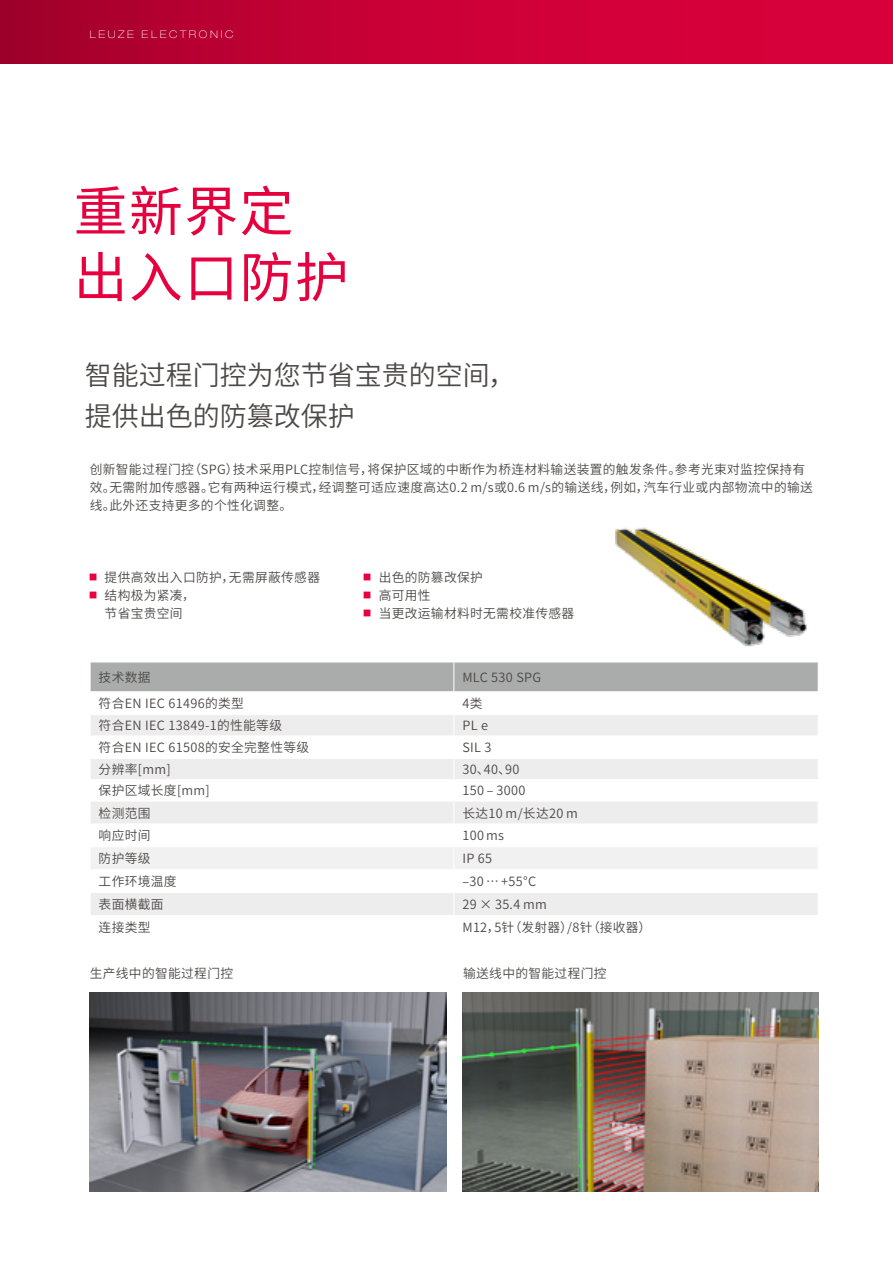
<style>
.page{position:relative;width:893px;height:1263px;background:#fff}
.page>*{position:absolute;margin:0;border:0;box-sizing:border-box;transform-origin:0 0}
.t1{font:54px/66px "Source Han Sans CN";letter-spacing:.025em;color:#e6003e}
.t2{font:27px/40.5px "Source Han Sans CN";color:#4c4948}
.t3{font:12.75px/18px "Source Han Sans CN";letter-spacing:.025em;color:#4c4948}
.t4{font:100 expanded 10.5px "Helvetica Neue LT Pro";letter-spacing:.25em;color:#fff}
</style>
<div class="page">
<div style="left:0;top:0;width:893px;height:64px;background:linear-gradient(to right,#a9002d,#e2003d)"></div>
<img style="left:462px;top:992px;width:357px;height:199px">
<img style="left:90px;top:992px;width:356px;height:199px">
<svg style="left:90px;top:662px;width:728px;height:253px"></svg>
<img style="left:604px;top:527px;width:213px;height:136px">
<p class="t4" style="left:90px;top:28px;width:145px">LEUZE ELECTRONIC</p>
<h1 class="t1" style="left:74px;top:179px;width:277px">重新界定出入口防护</h1>
<h2 class="t2" style="left:85px;top:355px;width:432px">智能过程门控为您节省宝贵的空间，提供出色的防篡改保护</h2>
<p class="t3" style="left:90px;top:461px;width:725px">创新智能过程门控（SPG）技术采用PLC控制信号，将保护区域的中断作为桥连材料输送装置的触发条件。参考光束对监控保持有效。无需附加传感器。它有两种运行模式，经调整可适应速度高达0.2 m/s或0.6 m/s的输送线，例如，汽车行业或内部物流中的输送线。此外还支持更多的个性化调整。</p>
<p class="t3" style="left:105px;top:569px;width:217px">提供高效出入口防护，无需屏蔽传感器结构极为紧凑，<br>节省宝贵空间</p>
<p class="t3" style="left:379px;top:569px;width:197px">出色的防篡改保护<br>高可用性<br>当更改运输材料时无需校准传感器</p>
<p class="t3" style="left:99px;top:668px;width:53px">技术数据</p>
<p class="t3" style="left:462px;top:668px;width:80px">MLC 530 SPG</p>
<p class="t3" style="left:99px;top:695px;width:147px">符合EN IEC 61496的类型</p>
<p class="t3" style="left:462px;top:695px;width:22px">4类</p>
<p class="t3" style="left:99px;top:717px;width:185px">符合EN IEC 13849-1的性能等级</p>
<p class="t3" style="left:462px;top:717px;width:27px">PL e</p>
<p class="t3" style="left:99px;top:739px;width:212px">符合EN IEC 61508的安全完整性等级</p>
<p class="t3" style="left:462px;top:739px;width:31px">SIL 3</p>
<p class="t3" style="left:99px;top:761px;width:74px">分辨率[mm]</p>
<p class="t3" style="left:462px;top:761px;width:58px">30、40、90</p>
<p class="t3" style="left:99px;top:782px;width:113px">保护区域长度[mm]</p>
<p class="t3" style="left:462px;top:782px;width:64px">150 – 3000</p>
<p class="t3" style="left:99px;top:804px;width:53px">检测范围</p>
<p class="t3" style="left:462px;top:804px;width:117px">长达10 m/长达20 m</p>
<p class="t3" style="left:99px;top:827px;width:53px">响应时间</p>
<p class="t3" style="left:462px;top:827px;width:43px">100 ms</p>
<p class="t3" style="left:99px;top:850px;width:53px">防护等级</p>
<p class="t3" style="left:462px;top:850px;width:31px">IP 65</p>
<p class="t3" style="left:99px;top:873px;width:80px">工作环境温度</p>
<p class="t3" style="left:462px;top:873px;width:75px">–30 … +55°C</p>
<p class="t3" style="left:99px;top:896px;width:67px">表面横截面</p>
<p class="t3" style="left:462px;top:896px;width:86px">29 × 35.4 mm</p>
<p class="t3" style="left:99px;top:919px;width:53px">连接类型</p>
<p class="t3" style="left:462px;top:919px;width:190px">M12，5针（发射器）/8针（接收器）</p>
<p class="t3" style="left:90px;top:965px;width:145px">生产线中的智能过程门控</p>
<p class="t3" style="left:463px;top:965px;width:145px">输送线中的智能过程门控</p>
</div>
